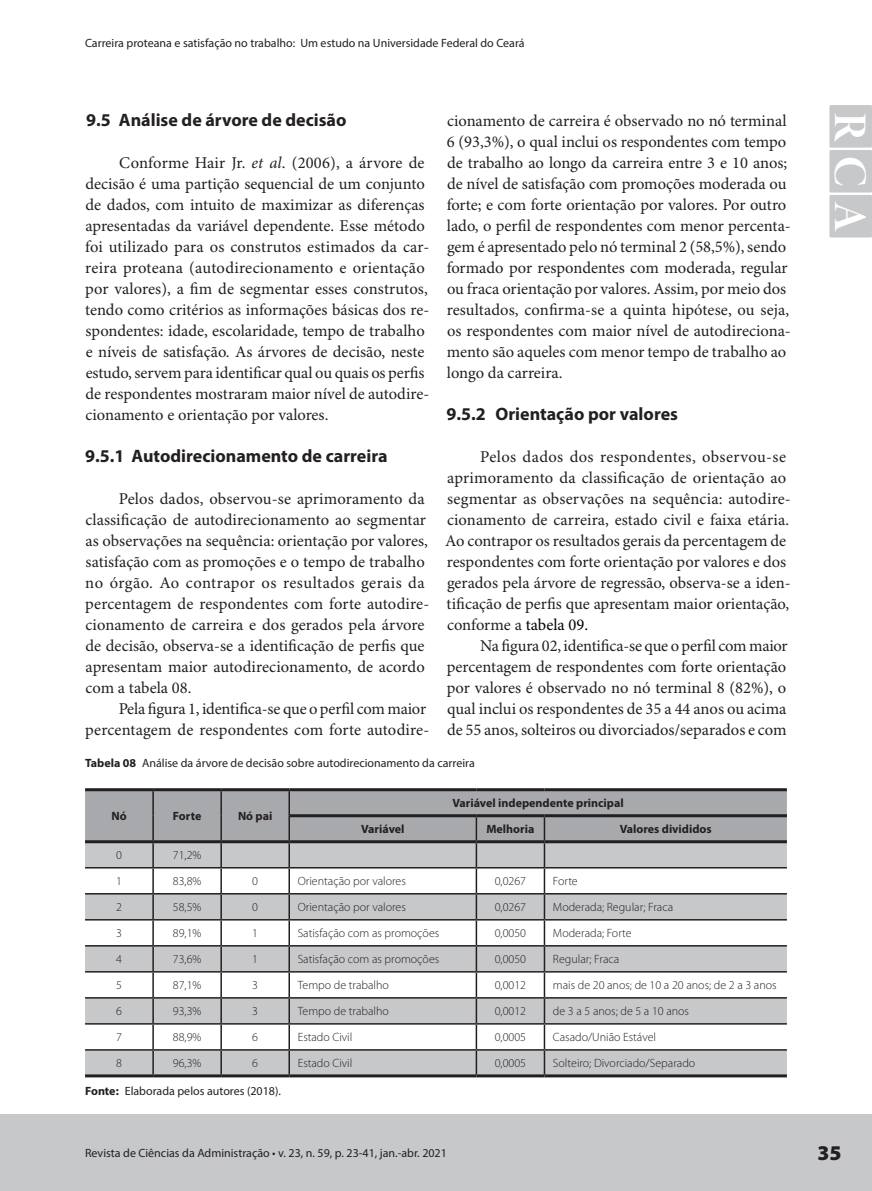
<style>
.page{position:relative;width:872px;height:1191px;background:#fff}
.page>*{position:absolute;margin:0;border:0;box-sizing:border-box;transform-origin:0 0}
.t1{font:46.8px "Minion Pro Bold Disp";color:#fff}
.t2{font:900 21px "Myriad Pro";color:#231f20}
.t3{font:700 18px "Myriad Pro";color:#231f20}
.t4{font:16.5px/21px "Minion Pro";color:#231f20}
.t5{font:300 12px "Myriad Pro";color:#231f20}
.t6{font:12px "Myriad Pro";color:#231f20}
.t7{font:700 12px "Myriad Pro";color:#231f20}
.s1{font-style:italic}
.s2{color:#000001}
.s3{font-weight:700}
</style>
<div class="page">
<div style="left:0;top:1114px;width:872px;height:77px;background:#c7c8ca"></div>
<div style="left:829px;top:105px;width:43px;height:43px;background:#c7c8ca"></div>
<div style="left:829px;top:150px;width:43px;height:42px;background:#c7c8ca"></div>
<div style="left:829px;top:195px;width:43px;height:42px;background:#c7c8ca"></div>
<svg style="left:85px;top:1077px;width:702px;height:1px"></svg>
<svg style="left:85px;top:791px;width:702px;height:283px"></svg>
<hr style="left:85px;top:788px;width:68px;height:3px;background:#231f20">
<hr style="left:153px;top:788px;width:68px;height:3px;background:#231f20">
<hr style="left:221px;top:788px;width:68px;height:3px;background:#231f20">
<hr style="left:85px;top:840px;width:68px;height:3px;background:#231f20">
<hr style="left:153px;top:840px;width:68px;height:3px;background:#231f20">
<hr style="left:221px;top:840px;width:68px;height:3px;background:#231f20">
<hr style="left:289px;top:840px;width:187px;height:3px;background:#231f20">
<hr style="left:476px;top:840px;width:68px;height:3px;background:#231f20">
<hr style="left:544px;top:840px;width:243px;height:3px;background:#231f20">
<hr style="left:85px;top:1074px;width:68px;height:3px;background:#231f20">
<hr style="left:153px;top:1074px;width:68px;height:3px;background:#231f20">
<hr style="left:221px;top:1074px;width:68px;height:3px;background:#231f20">
<hr style="left:289px;top:1074px;width:187px;height:3px;background:#231f20">
<hr style="left:476px;top:1074px;width:68px;height:3px;background:#231f20">
<hr style="left:544px;top:1074px;width:243px;height:3px;background:#231f20">
<hr style="left:289px;top:788px;width:187px;height:3px;background:#231f20">
<hr style="left:476px;top:788px;width:68px;height:3px;background:#231f20">
<hr style="left:544px;top:788px;width:243px;height:3px;background:#231f20">
<hr style="left:290px;top:814px;width:186px;height:3px;background:#231f20">
<hr style="left:476px;top:814px;width:68px;height:3px;background:#231f20">
<hr style="left:544px;top:814px;width:243px;height:3px;background:#231f20">
<hr style="left:288px;top:791px;width:2px;height:24px;background:#231f20">
<p class="t6" style="left:85px;top:35px;width:441px">Carreira proteana e satisfação no trabalho: Um estudo na Universidade Federal do Ceará</p>
<p class="t3" style="left:86px;top:108px;width:262px">9.5 Análise de árvore de decisão</p>
<p class="t4" style="left:85px;top:153px;width:346px;text-indent:34px">Conforme Hair Jr. <span class="s1">et al</span>. (2006), a árvore de decisão é uma partição sequencial de um conjunto de dados, com intuito de maximizar as diferenças apresentadas da variável dependente. Esse método foi utilizado para os construtos estimados da car&shy;reira proteana (autodirecionamento e orientação por valores), a fim de segmentar esses construtos, tendo como critérios as informações básicas dos re&shy;spondentes: idade, escolaridade, tempo de trabalho e níveis de satisfação. As árvores de decisão, neste estudo, servem para identificar qual ou quais os perfis de respondentes mostraram maior nível de autodire&shy;cionamento e orientação por valores.</p>
<p class="t3" style="left:85px;top:444px;width:304px">9.5.1 Autodirecionamento de carreira</p>
<p class="t4" style="left:85px;top:489px;width:345px;text-indent:33px">Pelos dados, observou-se aprimoramento da classificação de autodirecionamento ao segmentar as observações na sequência: orientação por valores, satisfação com as promoções e o tempo de trabalho no órgão. Ao contrapor os resultados gerais da percentagem de respondentes com forte autodire&shy;cionamento de carreira e dos gerados pela árvore de decisão, observa-se a identificação de perfis que apresentam maior autodirecionamento, de acordo com a tabela 08.</p>
<p class="t4" style="left:85px;top:699px;width:345px;text-align:right">Pela figura 1, identifica-se que o perfil com maior percentagem de respondentes com forte autodire-</p>
<p class="t4" style="left:446px;top:111px;width:346px">cionamento de carreira é observado no nó terminal 6 (93,3%), o qual inclui os respondentes com tempo de trabalho ao longo da carreira entre 3 e 10 anos; de nível de satisfação com promoções moderada ou forte; e com forte orientação por valores. Por outro lado, o perfil de respondentes com menor percenta&shy;gem é apresentado pelo nó terminal 2 (58,5%), sendo formado por respondentes com moderada, regular ou fraca orientação por valores. Assim, por meio dos resultados, confirma-se a quinta hipótese, ou seja, os respondentes com maior nível de autodireciona&shy;mento são aqueles com menor tempo de trabalho ao longo da carreira.</p>
<p class="t3" style="left:446px;top:402px;width:233px">9.5.2 Orientação por valores</p>
<p class="t4" style="left:445px;top:447px;width:347px;text-indent:35px">Pelos dados dos respondentes, observou-se aprimoramento da classificação de orientação ao segmentar as observações na sequência: autodire&shy;cionamento de carreira, estado civil e faixa etária.<br>Ao contrapor os resultados gerais da percentagem de respondentes com forte orientação por valores e dos gerados pela árvore de regressão, observa-se a iden&shy;tificação de perfis que apresentam maior orientação, conforme a <span class="s2">tabela 09.</span></p>
<p class="t4" style="left:447px;top:636px;width:342px;text-align:justify;text-indent:33px">Na figura 02, identifica-se que o perfil com maior percentagem de respondentes com forte orientação por valores é observado no nó terminal 8 (82%), o qual inclui os respondentes de 35 a 44 anos ou acima de 55 anos, solteiros ou divorciados/separados e com</p>
<p class="t6" style="left:85px;top:756px;width:391px"><span class="s3">Tabela 08</span> Análise da árvore de decisão sobre autodirecionamento da carreira</p>
<p class="t7" style="left:111px;top:808px;width:17px">Nó</p>
<p class="t7" style="left:173px;top:808px;width:30px">Forte</p>
<p class="t7" style="left:238px;top:808px;width:36px">Nó pai</p>
<p class="t7" style="left:452px;top:795px;width:173px">Variável independente principal</p>
<p class="t7" style="left:361px;top:821px;width:45px">Variável</p>
<p class="t7" style="left:486px;top:821px;width:49px">Melhoria</p>
<p class="t7" style="left:619px;top:821px;width:93px">Valores divididos</p>
<p class="t5" style="left:116px;top:848px;width:7px">0</p>
<p class="t5" style="left:173px;top:848px;width:30px">71,2%</p>
<p class="t5" style="left:116px;top:874px;width:7px">1</p>
<p class="t5" style="left:173px;top:874px;width:30px">83,8%</p>
<p class="t5" style="left:252px;top:874px;width:7px">0</p>
<p class="t5" style="left:298px;top:874px;width:110px">Orientação por valores</p>
<p class="t5" style="left:495px;top:874px;width:33px">0,0267</p>
<p class="t5" style="left:553px;top:874px;width:26px">Forte</p>
<p class="t5" style="left:116px;top:900px;width:7px">2</p>
<p class="t5" style="left:173px;top:900px;width:30px">58,5%</p>
<p class="t5" style="left:252px;top:900px;width:7px">0</p>
<p class="t5" style="left:298px;top:900px;width:110px">Orientação por valores</p>
<p class="t5" style="left:495px;top:900px;width:33px">0,0267</p>
<p class="t5" style="left:553px;top:900px;width:122px">Moderada; Regular; Fraca</p>
<p class="t5" style="left:116px;top:926px;width:7px">3</p>
<p class="t5" style="left:173px;top:926px;width:30px">89,1%</p>
<p class="t5" style="left:252px;top:926px;width:7px">1</p>
<p class="t5" style="left:298px;top:926px;width:143px">Satisfação com as promoções</p>
<p class="t5" style="left:495px;top:926px;width:33px">0,0050</p>
<p class="t5" style="left:553px;top:926px;width:80px">Moderada; Forte</p>
<p class="t5" style="left:116px;top:952px;width:7px">4</p>
<p class="t5" style="left:173px;top:952px;width:30px">73,6%</p>
<p class="t5" style="left:252px;top:952px;width:7px">1</p>
<p class="t5" style="left:298px;top:952px;width:143px">Satisfação com as promoções</p>
<p class="t5" style="left:495px;top:952px;width:33px">0,0050</p>
<p class="t5" style="left:553px;top:952px;width:68px">Regular; Fraca</p>
<p class="t5" style="left:116px;top:978px;width:7px">5</p>
<p class="t5" style="left:173px;top:978px;width:30px">87,1%</p>
<p class="t5" style="left:252px;top:978px;width:7px">3</p>
<p class="t5" style="left:298px;top:978px;width:93px">Tempo de trabalho</p>
<p class="t5" style="left:495px;top:978px;width:33px">0,0012</p>
<p class="t5" style="left:553px;top:978px;width:225px">mais de 20 anos; de 10 a 20 anos; de 2 a 3 anos</p>
<p class="t5" style="left:116px;top:1004px;width:7px">6</p>
<p class="t5" style="left:173px;top:1004px;width:30px">93,3%</p>
<p class="t5" style="left:252px;top:1004px;width:7px">3</p>
<p class="t5" style="left:298px;top:1004px;width:93px">Tempo de trabalho</p>
<p class="t5" style="left:495px;top:1004px;width:33px">0,0012</p>
<p class="t5" style="left:553px;top:1004px;width:138px">de 3 a 5 anos; de 5 a 10 anos</p>
<p class="t5" style="left:116px;top:1030px;width:7px">7</p>
<p class="t5" style="left:173px;top:1030px;width:30px">88,9%</p>
<p class="t5" style="left:252px;top:1030px;width:7px">6</p>
<p class="t5" style="left:298px;top:1030px;width:56px">Estado Civil</p>
<p class="t5" style="left:495px;top:1030px;width:33px">0,0005</p>
<p class="t5" style="left:553px;top:1030px;width:105px">Casado/União Estável</p>
<p class="t5" style="left:116px;top:1056px;width:7px">8</p>
<p class="t5" style="left:173px;top:1056px;width:30px">96,3%</p>
<p class="t5" style="left:252px;top:1056px;width:7px">6</p>
<p class="t5" style="left:298px;top:1056px;width:56px">Estado Civil</p>
<p class="t5" style="left:495px;top:1056px;width:33px">0,0005</p>
<p class="t5" style="left:553px;top:1056px;width:144px">Solteiro; Divorciado/Separado</p>
<p class="t6" style="left:85px;top:1084px;width:197px"><span class="s3">Fonte:</span> Elaborada pelos autores (2018).</p>
<h1 class="t1" style="left:878px;top:112px;width:121px;rotate:90deg">RCA</h1>
<p class="t6" style="left:85px;top:1145px;width:363px">Revista de Ciências da Administração • v. 23, n. 59, p. 23-41, jan.-abr. 2021</p>
<p class="t2" style="left:817px;top:1141px;width:26px">35</p>
</div>
